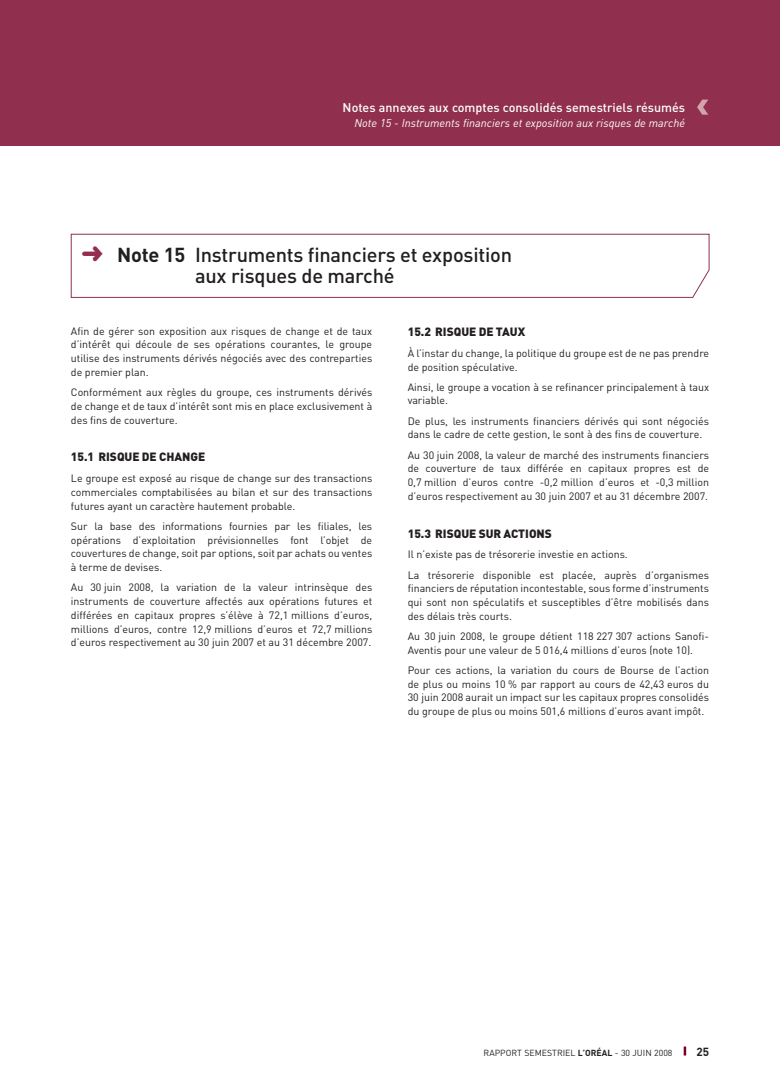
<style>
.page{position:relative;width:780px;height:1081px;background:#fff}
.page>*{position:absolute;margin:0;border:0;box-sizing:border-box;transform-origin:0 0}
.t1{font:500 20px/21.2px "DIN";letter-spacing:-.01em;color:#231f20}
.t2{font:500 12.5px "DIN";color:#fff}
.t3{font:900 11.88px "DIN";color:#231f20}
.t4{font:700 11.62px "DIN";color:#231f20}
.t5{font:italic 11.25px "DIN";color:#fff}
.t6{font:10.62px/13.8px "DIN";color:#231f20;text-align:justify}
.t7{font:8.75px "DIN";color:#231f20}
.s1{font-weight:700}
</style>
<div class="page">
<svg style="left:683px;top:1046px;width:3px;height:9px"></svg>
<div style="left:0;top:0;width:780px;height:145px;background:#90304e"></div>
<svg style="left:697px;top:100px;width:11px;height:15px"></svg>
<svg style="left:71px;top:234px;width:638px;height:64px"></svg>
<svg style="left:82px;top:246px;width:21px;height:15px"></svg>
<p class="t2" style="left:342px;top:103px;width:344px">Notes annexes aux comptes consolidés semestriels résumés</p>
<p class="t5" style="left:354px;top:119px;width:332px">Note 15 - Instruments financiers et exposition aux risques de marché</p>
<h1 class="t1" style="left:195px;top:246px;width:318px;text-indent:-78px"><span class="s1">Note 15</span> Instruments financiers et exposition aux risques de marché</h1>
<p class="t6" style="left:71px;top:325px;width:303px">Afin de gérer son exposition aux risques de change et de taux d’intérêt qui découle de ses opérations courantes, le groupe utilise des instruments dérivés négociés avec des contreparties de premier plan.</p>
<p class="t6" style="left:71px;top:387px;width:303px">Conformément aux règles du groupe, ces instruments dérivés de change et de taux d’intérêt sont mis en place exclusivement à des fins de couverture.</p>
<p class="t3" style="left:71px;top:453px;width:136px">15.1 RISQUE DE CHANGE</p>
<p class="t6" style="left:71px;top:473px;width:303px">Le groupe est exposé au risque de change sur des transactions commerciales comptabilisées au bilan et sur des transactions futures ayant un caractère hautement probable.</p>
<p class="t6" style="left:71px;top:520px;width:303px">Sur la base des informations fournies par les filiales, les opérations d’exploitation prévisionnelles font l’objet de couvertures de change, soit par options, soit par achats ou ventes à terme de devises.</p>
<p class="t6" style="left:71px;top:582px;width:303px">Au 30 juin 2008, la variation de la valeur intrinsèque des instruments de couverture affectés aux opérations futures et différées en capitaux propres s’élève à 72,1 millions d’euros, millions d’euros, contre 12,9 millions d’euros et 72,7 millions d’euros respectivement au 30 juin 2007 et au 31 décembre 2007.</p>
<p class="t3" style="left:407px;top:327px;width:119px">15.2 RISQUE DE TAUX</p>
<p class="t6" style="left:407px;top:347px;width:303px">À l’instar du change, la politique du groupe est de ne pas prendre de position spéculative.</p>
<p class="t6" style="left:407px;top:381px;width:303px">Ainsi, le groupe a vocation à se refinancer principalement à taux variable.</p>
<p class="t6" style="left:407px;top:415px;width:303px">De plus, les instruments financiers dérivés qui sont négociés dans le cadre de cette gestion, le sont à des fins de couverture.</p>
<p class="t6" style="left:407px;top:449px;width:303px">Au 30 juin 2008, la valeur de marché des instruments financiers de couverture de taux différée en capitaux propres est de 0,7 million d’euros contre -0,2 million d’euros et -0,3 million d’euros respectivement au 30 juin 2007 et au 31 décembre 2007.</p>
<p class="t3" style="left:407px;top:529px;width:146px">15.3 RISQUE SUR ACTIONS</p>
<p class="t6" style="left:407px;top:546px;width:303px;line-height:20.1px">Il n’existe pas de trésorerie investie en actions.<br>La trésorerie disponible est placée, auprès d’organismes</p>
<p class="t6" style="left:407px;top:583px;width:303px">financiers de réputation incontestable, sous forme d’instruments qui sont non spéculatifs et susceptibles d’être mobilisés dans des délais très courts.</p>
<p class="t6" style="left:407px;top:630px;width:303px">Au 30 juin 2008, le groupe détient 118 227 307 actions Sanofi-<br>Aventis pour une valeur de 5 016,4 millions d’euros (note 10).</p>
<p class="t6" style="left:407px;top:664px;width:303px">Pour ces actions, la variation du cours de Bourse de l’action de plus ou moins 10 % par rapport au cours de 42,43 euros du 30 juin 2008 aurait un impact sur les capitaux propres consolidés du groupe de plus ou moins 501,6 millions d’euros avant impôt.</p>
<p class="t7" style="left:483px;top:1049px;width:190px">RAPPORT SEMESTRIEL <span class="s1">L’ORÉAL</span> - 30 JUIN 2008</p>
<p class="t4" style="left:696px;top:1048px;width:14px">25</p>
</div>
